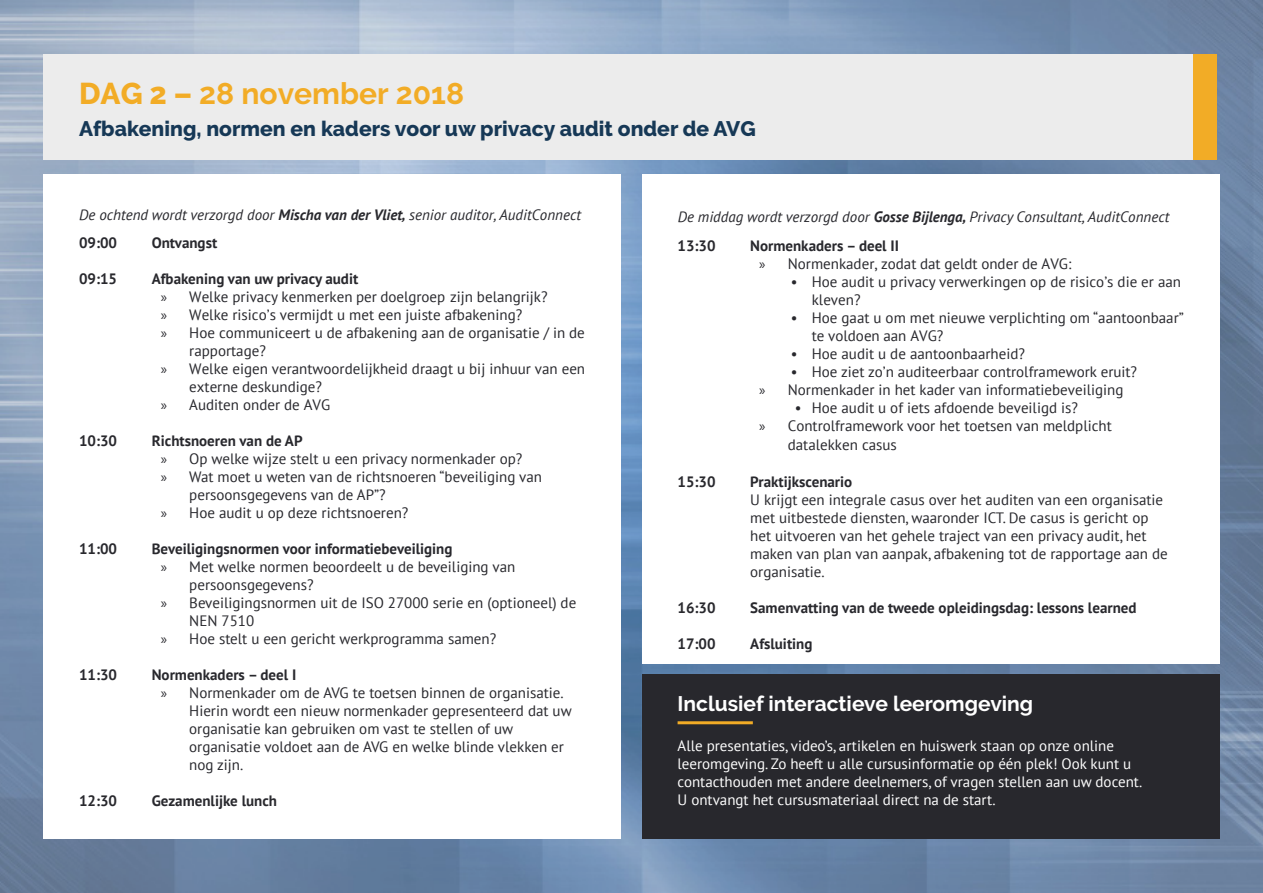
<style>
.page{position:relative;width:1263px;height:893px;background:#fff}
.page>*{position:absolute;margin:0;border:0;box-sizing:border-box;transform-origin:0 0}
.t1{font:700 30px "Raleway";color:#f2ac26}
.t2{font:800 21px "Raleway";color:#163856}
.t3{font:700 21px "Raleway";color:#fff}
.t4{font:15px/18px "PT Sans";color:#28282d}
.t5{font:700 15px "PT Sans";color:#28282d}
.t6{font:15px/18px "PT Sans";color:#fff}
.t7{font:italic 15px "PT Sans";color:#28282d}
.s1{font-weight:800}
.s2{font-style:inherit}
.s3{font-weight:700}
.s4{font-family:"Myriad Pro"}
</style>
<div class="page">
<img style="left:0;top:0;width:1263px;height:893px">
<div style="left:642px;top:174px;width:577px;height:490px;background:#fff"></div>
<div style="left:642px;top:674px;width:577px;height:165px;background:#28282d"></div>
<div style="left:44px;top:174px;width:577px;height:665px;background:#fff"></div>
<div style="left:44px;top:54px;width:1149px;height:105px;background:#ececec"></div>
<div style="left:1193px;top:54px;width:24px;height:105px;background:#f2ac26"></div>
<hr style="left:678px;top:721px;width:75px;height:3px;background:#f2ac26">
<p class="t1" style="left:79px;top:77px;width:387px"><span class="s1">DAG 2 –</span> 28 november <span class="s2">2018</span></p>
<p class="t2" style="left:79px;top:116px;width:678px">Afbakening, normen en kaders voor uw privacy audit onder de AVG</p>
<p class="t7" style="left:79px;top:205px;width:503px">De ochtend wordt verzorgd door <span class="s3">Mischa van der Vliet,</span> senior auditor, AuditConnect</p>
<p class="t5" style="left:79px;top:233px;width:40px">09:00</p>
<p class="t5" style="left:79px;top:269px;width:40px">09:15</p>
<p class="t5" style="left:79px;top:431px;width:40px">10:30</p>
<p class="t5" style="left:79px;top:539px;width:40px">11:00</p>
<p class="t5" style="left:79px;top:665px;width:40px">11:30</p>
<p class="t5" style="left:79px;top:791px;width:40px">12:30</p>
<p class="t5" style="left:152px;top:233px;width:67px">Ontvangst</p>
<p class="t5" style="left:152px;top:269px;width:208px">Afbakening van uw privacy audit</p>
<p class="t4" style="left:161px;top:288px;width:388px"><span class="s4">»</span> Welke privacy kenmerken per doelgroep zijn belangrijk?</p>
<p class="t4" style="left:161px;top:306px;width:363px"><span class="s4">»</span> Welke risico’s vermijdt u met een juiste afbakening?</p>
<p class="t4" style="left:161px;top:324px;width:426px"><span class="s4">»</span> Hoe communiceert u de afbakening aan de organisatie / in de</p>
<p class="t4" style="left:189px;top:342px;width:78px">rapportage?</p>
<p class="t4" style="left:161px;top:360px;width:426px"><span class="s4">»</span> Welke eigen verantwoordelijkheid draagt u bij inhuur van een</p>
<p class="t4" style="left:189px;top:378px;width:134px">externe deskundige?</p>
<p class="t4" style="left:161px;top:396px;width:171px"><span class="s4">»</span> Auditen onder de AVG</p>
<p class="t5" style="left:152px;top:431px;width:152px">Richtsnoeren van de AP</p>
<p class="t4" style="left:161px;top:450px;width:363px"><span class="s4">»</span> Op welke wijze stelt u een privacy normenkader op?</p>
<p class="t4" style="left:189px;top:468px;width:354px;text-indent:-28px"><span class="s4">»</span> Wat moet u weten van de richtsnoeren “beveiliging van persoonsgegevens van de AP”?</p>
<p class="t4" style="left:161px;top:504px;width:249px"><span class="s4">»</span> Hoe audit u op deze richtsnoeren?</p>
<p class="t5" style="left:152px;top:539px;width:302px">Beveiligingsnormen voor informatiebeveiliging</p>
<p class="t4" style="left:189px;top:558px;width:328px;text-indent:-28px"><span class="s4">»</span> Met welke normen beoordeelt u de beveiliging van persoonsgegevens?</p>
<p class="t4" style="left:189px;top:594px;width:388px;text-indent:-28px"><span class="s4">»</span> Beveiligingsnormen uit de ISO 27000 serie en (optioneel) de<br>NEN 7510</p>
<p class="t4" style="left:161px;top:630px;width:337px"><span class="s4">»</span> Hoe stelt u een gericht werkprogramma samen?</p>
<p class="t5" style="left:152px;top:665px;width:146px">Normenkaders – deel I</p>
<p class="t4" style="left:189px;top:684px;width:384px;text-indent:-28px"><span class="s4">»</span> Normenkader om de AVG te toetsen binnen de organisatie.<br>Hierin wordt een nieuw normenkader gepresenteerd dat uw organisatie kan gebruiken om vast te stellen of uw organisatie voldoet aan de AVG en welke blinde vlekken er nog zijn.</p>
<p class="t5" style="left:152px;top:791px;width:127px">Gezamenlijke lunch</p>
<p class="t7" style="left:678px;top:207px;width:493px">De middag wordt verzorgd door <span class="s3">Gosse Bijlenga,</span> Privacy Consultant, AuditConnect</p>
<p class="t5" style="left:677px;top:236px;width:40px">13:30</p>
<p class="t5" style="left:677px;top:472px;width:40px">15:30</p>
<p class="t5" style="left:677px;top:598px;width:40px">16:30</p>
<p class="t5" style="left:677px;top:634px;width:40px">17:00</p>
<p class="t5" style="left:750px;top:236px;width:150px">Normenkaders – deel II</p>
<p class="t4" style="left:759px;top:255px;width:314px"><span class="s4">»</span> Normenkader, zodat dat geldt onder de AVG:</p>
<p class="t4" style="left:812px;top:273px;width:371px;text-indent:-21px">• Hoe audit u privacy verwerkingen op de risico’s die er aan kleven?</p>
<p class="t4" style="left:812px;top:309px;width:374px;text-indent:-21px">• Hoe gaat u om met nieuwe verplichting om “aantoonbaar” te voldoen aan AVG?</p>
<p class="t4" style="left:791px;top:345px;width:236px">• Hoe audit u de aantoonbaarheid?</p>
<p class="t4" style="left:759px;top:363px;width:379px;text-indent:31px">• Hoe ziet zo’n auditeerbaar controlframework eruit? <span class="s4">»</span> Normenkader in het kader van informatiebeveiliging</p>
<p class="t4" style="left:795px;top:399px;width:285px">• Hoe audit u of iets afdoende beveiligd is?</p>
<p class="t4" style="left:759px;top:417px;width:354px"><span class="s4">»</span> Controlframework voor het toetsen van meldplicht</p>
<p class="t4" style="left:788px;top:435px;width:111px">datalekken casus</p>
<p class="t5" style="left:750px;top:472px;width:104px">Praktijkscenario</p>
<p class="t4" style="left:750px;top:490px;width:419px">U krijgt een integrale casus over het auditen van een organisatie met uitbestede diensten, waaronder ICT. De casus is gericht op het uitvoeren van het gehele traject van een privacy audit, het maken van plan van aanpak, afbakening tot de rapportage aan de organisatie.</p>
<p class="t5" style="left:750px;top:598px;width:388px">Samenvatting van de tweede opleidingsdag: lessons learned</p>
<p class="t5" style="left:750px;top:634px;width:64px">Afsluiting</p>
<p class="t3" style="left:678px;top:691px;width:357px">Inclusief interactieve leeromgeving</p>
<p class="t6" style="left:678px;top:736px;width:466px">Alle presentaties, video’s, artikelen en huiswerk staan op onze online leeromgeving. Zo heeft u alle cursusinformatie op één plek! Ook kunt u contacthouden met andere deelnemers, of vragen stellen aan uw docent.</p>
<p class="t6" style="left:678px;top:790px;width:320px">U ontvangt het cursusmateriaal direct na de start.</p>
</div>
